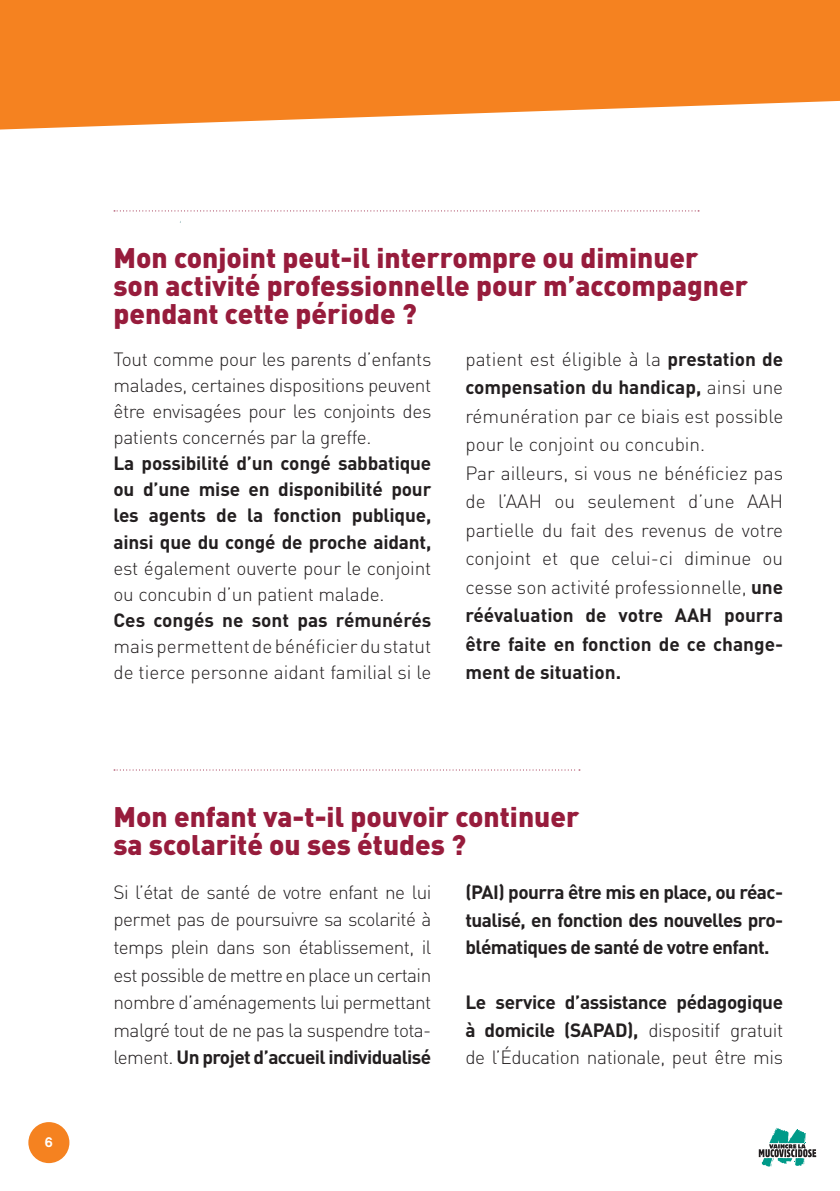
<style>
.page{position:relative;width:840px;height:1191px;background:#fff}
.page>*{position:absolute;margin:0;border:0;box-sizing:border-box;transform-origin:0 0}
.t1{font:900 28px/28px "DIN";color:#971c3c}
.t2{font:300 19px/26.2px "DIN";letter-spacing:-.01em;color:#231f20}
.t3{font:700 19px/27.4px "DIN";letter-spacing:-.03em;color:#231f20;text-align:justify}
.t4{font:14px "Chalet New York Nineteen Eighty";color:#fff}
.s1{font-weight:700}
</style>
<div class="page">
<svg style="left:0;top:0;width:839px;height:130px;background:#f69039"></svg>
<svg style="left:758px;top:1127px;width:57px;height:39px"></svg>
<div style="left:28px;top:1122px;width:41px;height:41px;background:#f58220;border-radius:50%"></div>
<svg style="left:114px;top:210px;width:584px;height:1px"></svg>
<svg style="left:114px;top:769px;width:465px;height:1px"></svg>
<p class="t4" style="left:45px;top:1133px;width:9px">6</p>
<p class="t1" style="left:113px;top:242px;width:635px">Mon conjoint peut-il interrompre ou diminuer son activité professionnelle pour m’accompagner pendant cette période ?</p>
<p class="t2" style="left:113px;top:345px;width:319px">Tout comme pour les parents d’enfants malades, certaines dispositions peuvent être envisagées pour les conjoints des patients concernés par la greffe.<br><span class="s1">La possibilité d’un congé sabbatique ou d’une mise en disponibilité pour les agents de la fonction publique, ainsi que du congé de proche aidant, </span>est également ouverte pour le conjoint ou concubin d’un patient malade.<br><span class="s1">Ces congés ne sont pas rémunérés </span>mais permettent de bénéficier du statut de tierce personne aidant familial si le</p>
<p class="t2" style="left:465px;top:345px;width:319px;line-height:28.4px">patient est éligible à la <span class="s1">prestation de compensation du handicap,</span> ainsi une rémunération par ce biais est possible pour le conjoint ou concubin.<br>Par ailleurs, si vous ne bénéficiez pas de l’AAH ou seulement d’une AAH partielle du fait des revenus de votre conjoint et que celui-ci diminue ou cesse son activité professionnelle, <span class="s1">une réévaluation de votre AAH pourra être faite en fonction de ce change&shy;ment de situation.</span></p>
<p class="t1" style="left:113px;top:801px;width:467px">Mon enfant va-t-il pouvoir continuer sa scolarité ou ses études ?</p>
<p class="t2" style="left:113px;top:878px;width:319px;line-height:27.6px;text-align:justify">Si l’état de santé de votre enfant ne lui permet pas de poursuivre sa scolarité à temps plein dans son établissement, il est possible de mettre en place un certain nombre d’aménagements lui permettant malgré tout de ne pas la suspendre tota&shy;lement. <span class="s1">Un projet d’accueil individualisé</span></p>
<p class="t3" style="left:465px;top:878px;width:319px">(PAI) pourra être mis en place, ou réac&shy;tualisé, en fonction des nouvelles pro&shy;blématiques de santé de votre enfant.</p>
<p class="t2" style="left:465px;top:988px;width:319px;line-height:27.4px;text-align:justify"><span class="s1">Le service d’assistance pédagogique à domicile (SAPAD),</span> dispositif gratuit de l’Éducation nationale, peut être mis</p>
</div>
